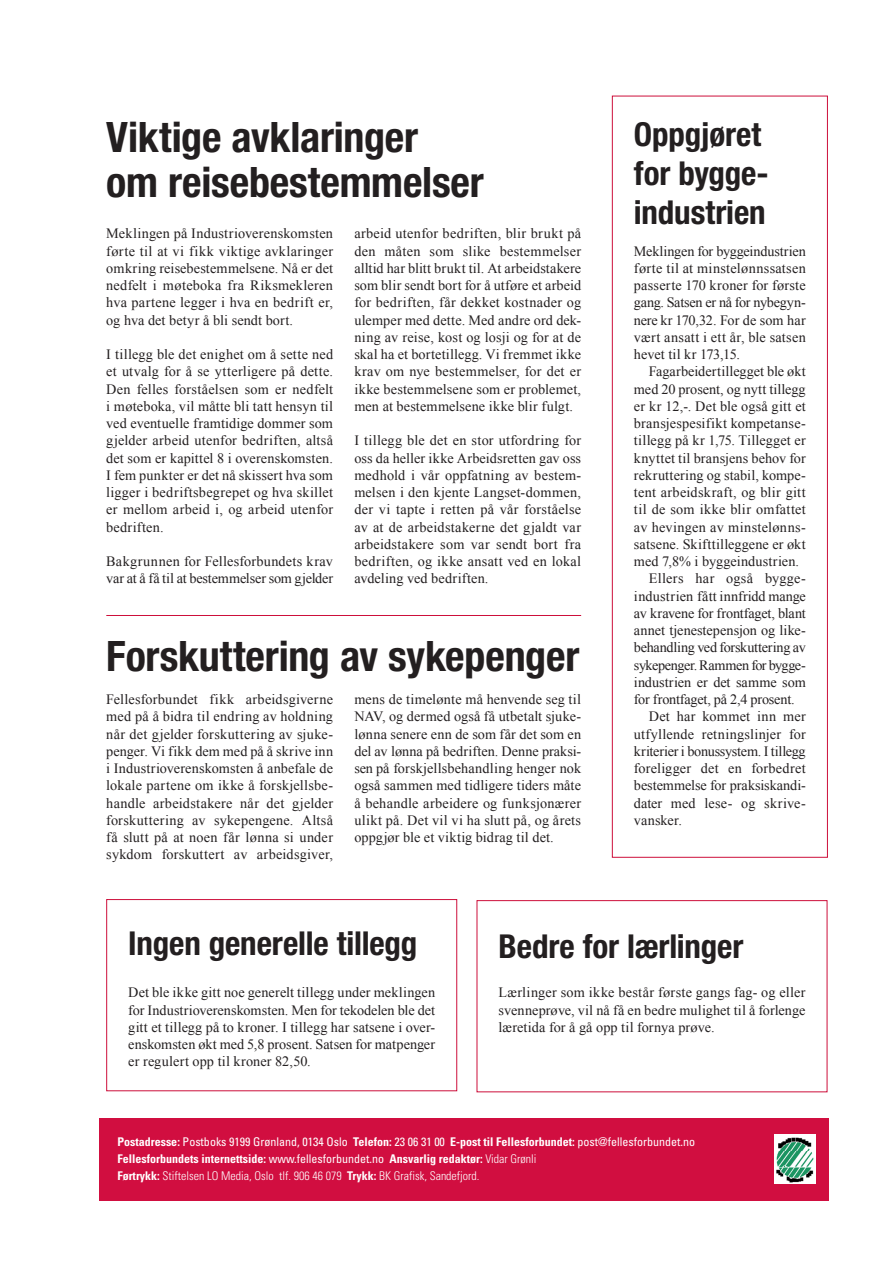
<style>
.page{position:relative;width:893px;height:1263px;background:#fff}
.page>*{position:absolute;margin:0;border:0;box-sizing:border-box;transform-origin:0 0}
.Titt_2{font:700 condensed 42px/44.8px "Helvetica Neue LT Std";letter-spacing:-.005em;color:#231f20}
.Titt_2-2{font:700 condensed 33px/39px "Helvetica Neue LT Std";letter-spacing:-.005em;color:#231f20}
.brød{font:14.25px/17.2px "Times New Roman";letter-spacing:.01em;color:#231f20;text-align:justify}
.brød_innrykk{font:14.25px/17.2px "Times New Roman";color:#231f20;text-align:justify}
.t1{font:condensed 12px "Univers";color:#fff}
.t2{font:700 condensed 12px "Univers";color:#fff}
.t3{font:300 condensed 12px "Univers";color:#fff}
.s1{font-weight:700}
.s2{font-weight:400}
.s3{font-weight:300}
</style>
<div class="page">
<div style="left:99px;top:1118px;width:730px;height:82px;background:#d10e40"></div>
<img style="left:775px;top:1135px;width:40px;height:48px">
<hr style="left:106px;top:615px;width:475px;height:1px;background:#cd0f3b">
<div style="left:106px;top:899px;width:351px;height:192px;border:1px solid #cd0f3b"></div>
<div style="left:477px;top:900px;width:350px;height:192px;border:1px solid #cd0f3b"></div>
<div style="left:612px;top:96px;width:216px;height:762px;border:1px solid #cd0f3b"></div>
<p class="Titt_2" style="left:106px;top:114px;width:379px">Viktige avklaringer<br>om reisebestemmelser</p>
<p class="brød" style="left:106px;top:225px;width:228px">Meklingen på Industrioverenskomsten førte til at vi fikk viktige avklaringer omkring reisebestemmelsene. Nå er det nedfelt i møteboka fra Riksmekleren hva partene legger i hva en bedrift er, og hva det betyr å bli sendt bort.</p>
<p class="brød" style="left:106px;top:345px;width:228px">I tillegg ble det enighet om å sette ned et utvalg for å se ytterligere på dette.<br>Den felles forståelsen som er nedfelt i møteboka, vil måtte bli tatt hensyn til ved eventuelle framtidige dommer som gjelder arbeid utenfor bedriften, altså det som er kapittel 8 i overenskomsten.<br>I fem punkter er det nå skissert hva som ligger i bedriftsbegrepet og hva skillet er mellom arbeid i, og arbeid utenfor bedriften.</p>
<p class="brød" style="left:106px;top:552px;width:228px">Bakgrunnen for Fellesforbundets krav var at å få til at bestemmelser som gjelder</p>
<p class="brød" style="left:354px;top:225px;width:228px">arbeid utenfor bedriften, blir brukt på den måten som slike bestemmelser alltid har blitt brukt til. At arbeidstakere som blir sendt bort for å utføre et arbeid for bedriften, får dekket kostnader og ulemper med dette. Med andre ord dek&shy;ning av reise, kost og losji og for at de skal ha et bortetillegg. Vi fremmet ikke krav om nye bestemmelser, for det er ikke bestemmelsene som er problemet, men at bestemmelsene ikke blir fulgt.</p>
<p class="brød" style="left:354px;top:432px;width:228px">I tillegg ble det en stor utfordring for oss da heller ikke Arbeidsretten gav oss medhold i vår oppfatning av bestem&shy;melsen i den kjente Langset-dommen, der vi tapte i retten på vår forståelse av at de arbeidstakerne det gjaldt var arbeidstakere som var sendt bort fra bedriften, og ikke ansatt ved en lokal avdeling ved bedriften.</p>
<p class="Titt_2" style="left:106px;top:633px;width:474px">Forskuttering av sykepenger</p>
<p class="brød" style="left:106px;top:690px;width:228px">Fellesforbundet fikk arbeidsgiverne med på å bidra til endring av holdning når det gjelder forskuttering av sjuke&shy;penger. Vi fikk dem med på å skrive inn i Industrioverenskomsten å anbefale de lokale partene om ikke å forskjellsbe&shy;handle arbeidstakere når det gjelder forskuttering av sykepengene. Altså få slutt på at noen får lønna si under sykdom forskuttert av arbeidsgiver,</p>
<p class="brød" style="left:354px;top:690px;width:228px">mens de timelønte må henvende seg til NAV, og dermed også få utbetalt sjuke&shy;lønna senere enn de som får det som en del av lønna på bedriften. Denne praksi&shy;sen på forskjellsbehandling henger nok også sammen med tidligere tiders måte å behandle arbeidere og funksjonærer ulikt på. Det vil vi ha slutt på, og årets oppgjør ble et viktig bidrag til det.</p>
<p class="Titt_2-2" style="left:634px;top:114px;width:136px">Oppgjøret for bygge&shy;industrien</p>
<p class="brød" style="left:634px;top:242px;width:173px">Meklingen for byggeindustrien førte til at minstelønnssatsen passerte 170 kroner for første gang. Satsen er nå for nybegyn&shy;nere kr 170,32. For de som har vært ansatt i ett år, ble satsen hevet til kr 173,15.</p>
<p class="brød_innrykk" style="left:634px;top:363px;width:173px;text-indent:15px">Fagarbeidertillegget ble økt med 20 prosent, og nytt tillegg er kr 12,-. Det ble også gitt et bransjespesifikt kompetanse&shy;tillegg på kr 1,75. Tillegget er knyttet til bransjens behov for rekruttering og stabil, kompe&shy;tent arbeidskraft, og blir gitt til de som ikke blir omfattet av hevingen av minstelønns&shy;satsene. Skifttilleggene er økt med 7,8% i byggeindustrien.</p>
<p class="brød_innrykk" style="left:634px;top:570px;width:173px;text-indent:15px">Ellers har også bygge&shy;industrien fått innfridd mange av kravene for frontfaget, blant annet tjenestepensjon og like&shy;behandling ved forskuttering av sykepenger. Rammen for bygge&shy;industrien er det samme som for frontfaget, på 2,4 prosent.</p>
<p class="brød_innrykk" style="left:634px;top:708px;width:173px;text-indent:15px">Det har kommet inn mer utfyllende retningslinjer for kriterier i bonussystem. I tillegg foreligger det en forbedret bestemmelse for praksiskandi&shy;dater med lese- og skrive&shy;vansker.</p>
<p class="Titt_2-2" style="left:128px;top:923px;width:290px">Ingen generelle tillegg</p>
<p class="brød" style="left:128px;top:984px;width:308px">Det ble ikke gitt noe generelt tillegg under meklingen for Industrioverenskomsten. Men for tekodelen ble det gitt et tillegg på to kroner. I tillegg har satsene i over&shy;enskomsten økt med 5,8 prosent. Satsen for matpenger er regulert opp til kroner 82,50.</p>
<p class="Titt_2-2" style="left:499px;top:926px;width:246px">Bedre for lærlinger</p>
<p class="brød" style="left:499px;top:984px;width:308px">Lærlinger som ikke består første gangs fag- og eller svenneprøve, vil nå få en bedre mulighet til å forlenge læretida for å gå opp til fornya prøve.</p>
<p class="t1" style="left:117px;top:1134px;width:579px"><span class="s1">Postadresse:</span> Postboks 9199 Grønland, 0134 Oslo <span class="s1">Telefon:</span> 23 06 31 00 <span class="s1">E-post til Fellesforbundet:</span> post@fellesforbundet.no</p>
<p class="t2" style="left:117px;top:1151px;width:421px">Fellesforbundets internettside: <span class="s2">www.fellesforbundet.no</span> Ansvarlig redaktør: <span class="s3">Vidar Grønli</span></p>
<p class="t3" style="left:117px;top:1169px;width:364px"><span class="s1">Førtrykk:</span> Stiftelsen LO Media, Oslo tlf. 906 46 079 <span class="s1">Trykk:</span> BK Grafisk, Sandefjord.</p>
</div>
